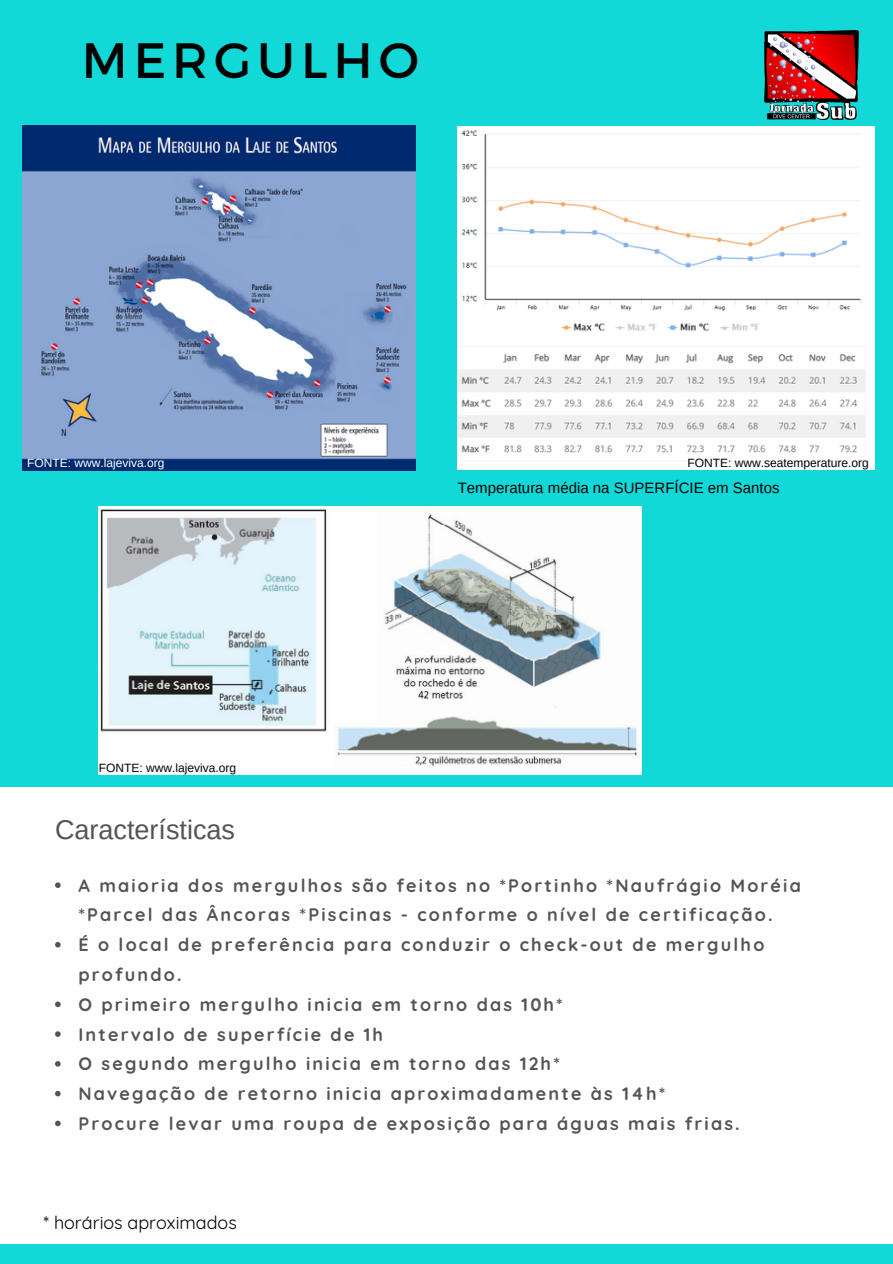
<style>
.page{position:relative;width:893px;height:1264px;background:#fff}
.page>*{position:absolute;margin:0;border:0;box-sizing:border-box;transform-origin:0 0}
.t1{font:49.65px "Montserrat";letter-spacing:.12em;color:#000}
.t2{font:27px "Arimo";color:#545454}
.t3{font:700 18px/29.7px "Quicksand";letter-spacing:.12em;color:#545454}
.t4{font:18px "Quicksand";color:#000}
.t5{font:15px "Arimo";color:#000}
.t6{font:12px "Arimo";color:#000}
.t7{font:12px "Arimo";color:#fff}
</style>
<div class="page">
<div style="left:0;top:0;width:892px;height:1263px;background:#12d8d8"></div>
<img style="left:23px;top:126px;width:392px;height:344px">
<img style="left:764px;top:30px;width:94px;height:89px">
<div style="left:0;top:787px;width:892px;height:457px;background:#fff"></div>
<svg style="left:55px;top:882px;width:6px;height:6px"></svg>
<svg style="left:55px;top:942px;width:6px;height:5px"></svg>
<svg style="left:55px;top:1001px;width:6px;height:6px"></svg>
<svg style="left:55px;top:1031px;width:6px;height:5px"></svg>
<svg style="left:55px;top:1061px;width:6px;height:5px"></svg>
<svg style="left:55px;top:1090px;width:6px;height:6px"></svg>
<svg style="left:55px;top:1120px;width:6px;height:6px"></svg>
<img style="left:99px;top:506px;width:542px;height:268px">
<img style="left:457px;top:126px;width:417px;height:343px">
<h1 class="t1" style="left:82px;top:28px;width:338px">MERGULHO</h1>
<p class="t7" style="left:27px;top:456px;width:139px">FONTE: www.lajeviva.org</p>
<p class="t6" style="left:687px;top:456px;width:183px">FONTE: www.seatemperature.org</p>
<p class="t6" style="left:99px;top:760px;width:139px">FONTE: www.lajeviva.org</p>
<p class="t2" style="left:55px;top:814px;width:181px">Características</p>
<p class="t5" style="left:457px;top:480px;width:323px">Temperatura média na SUPERFÍCIE em Santos</p>
<p class="t3" style="left:78px;top:870px;width:723px">A maioria dos mergulhos são feitos no *Portinho *Naufrágio Moréia *Parcel das Âncoras *Piscinas - conforme o nível de certificação.</p>
<p class="t3" style="left:78px;top:929px;width:687px">É o local de preferência para conduzir o check-out de mergulho profundo.</p>
<p class="t3" style="left:78px;top:989px;width:486px">O primeiro mergulho inicia em torno das 10h*</p>
<h4 class="t3" style="left:78px;top:1018px;width:306px">Intervalo de superfície de 1h</h4>
<p class="t3" style="left:78px;top:1048px;width:483px">O segundo mergulho inicia em torno das 12h*</p>
<p class="t3" style="left:78px;top:1078px;width:588px">Navegação de retorno inicia aproximadamente às 14h*</p>
<h2 class="t3" style="left:78px;top:1108px;width:662px">Procure levar uma roupa de exposição para águas mais frias.</h2>
<h3 class="t4" style="left:44px;top:1210px;width:195px">* horários aproximados</h3>
</div>
